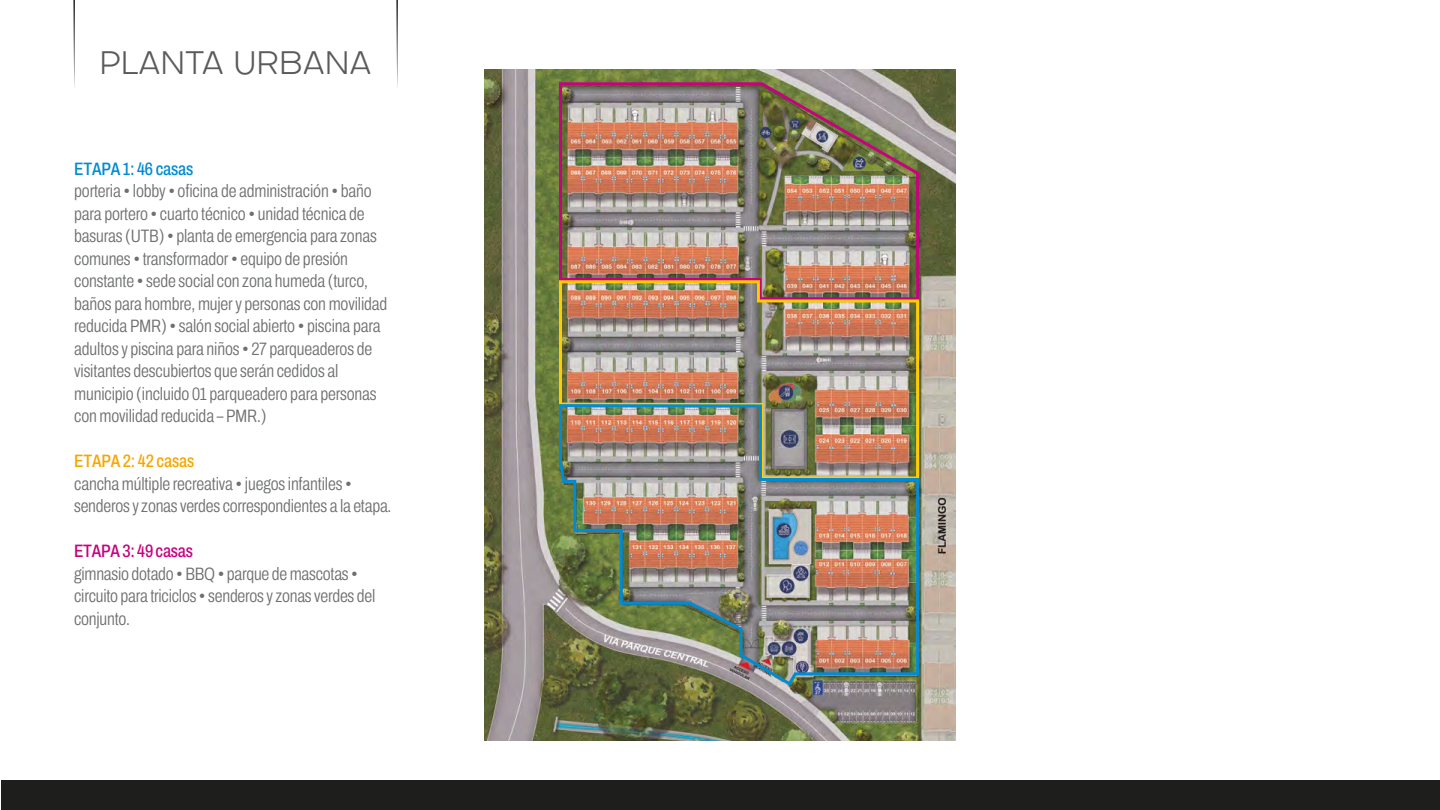
<style>
.page{position:relative;width:1440px;height:810px;background:#fff}
.page>*{position:absolute;margin:0;border:0;box-sizing:border-box;transform-origin:0 0}
.t1{font:300 32.4px "Octarine";color:#595a5c}
.t2{font:300 18px/22.5px "Archivo Condensed";letter-spacing:-.01em;color:#6e6f70}
.t3{font:500 18px "Archivo Condensed";letter-spacing:-.01em;color:#008bd2}
.t4{font:500 18px "Archivo Condensed";letter-spacing:-.01em;color:#f7a600}
.t5{font:500 18px "Archivo Condensed";letter-spacing:-.01em;color:#c7027f}
</style>
<div class="page">
<div style="left:1px;top:781px;width:1439px;height:29px;background:#1e1e1c"></div>
<img style="left:484px;top:69px;width:472px;height:672px">
<svg style="left:73px;top:0;width:2px;height:87px"></svg>
<svg style="left:396px;top:0;width:2px;height:87px"></svg>
<img style="left:558px;top:81px;width:363px;height:198px">
<img style="left:557px;top:279px;width:364px;height:202px">
<img style="left:558px;top:403px;width:363px;height:285px">
<h1 class="t1" style="left:100px;top:38px;width:274px">PLANTA URBANA</h1>
<p class="t3" style="left:74px;top:155px;width:121px">ETAPA 1: 46 casas</p>
<p class="t2" style="left:74px;top:180px;width:315px">porteria • lobby • oficina de administración • baño para portero • cuarto técnico • unidad técnica de basuras (UTB) • planta de emergencia para zonas comunes • transformador • equipo de presión constante • sede social con zona humeda (turco, baños para hombre, mujer y personas con movilidad reducida PMR) • salón social abierto • piscina para adultos y piscina para niños • 27 parqueaderos de visitantes descubiertos que serán cedidos al municipio (incluido 01 parqueadero para personas con movilidad reducida – PMR.)</p>
<p class="t4" style="left:74px;top:448px;width:122px">ETAPA 2: 42 casas</p>
<p class="t2" style="left:74px;top:472px;width:319px">cancha múltiple recreativa • juegos infantiles • senderos y zonas verdes correspondientes a la etapa.</p>
<p class="t5" style="left:74px;top:538px;width:120px">ETAPA 3: 49 casas</p>
<p class="t2" style="left:74px;top:562px;width:303px">gimnasio dotado • BBQ • parque de mascotas • circuito para triciclos • senderos y zonas verdes del conjunto.</p>
</div>
